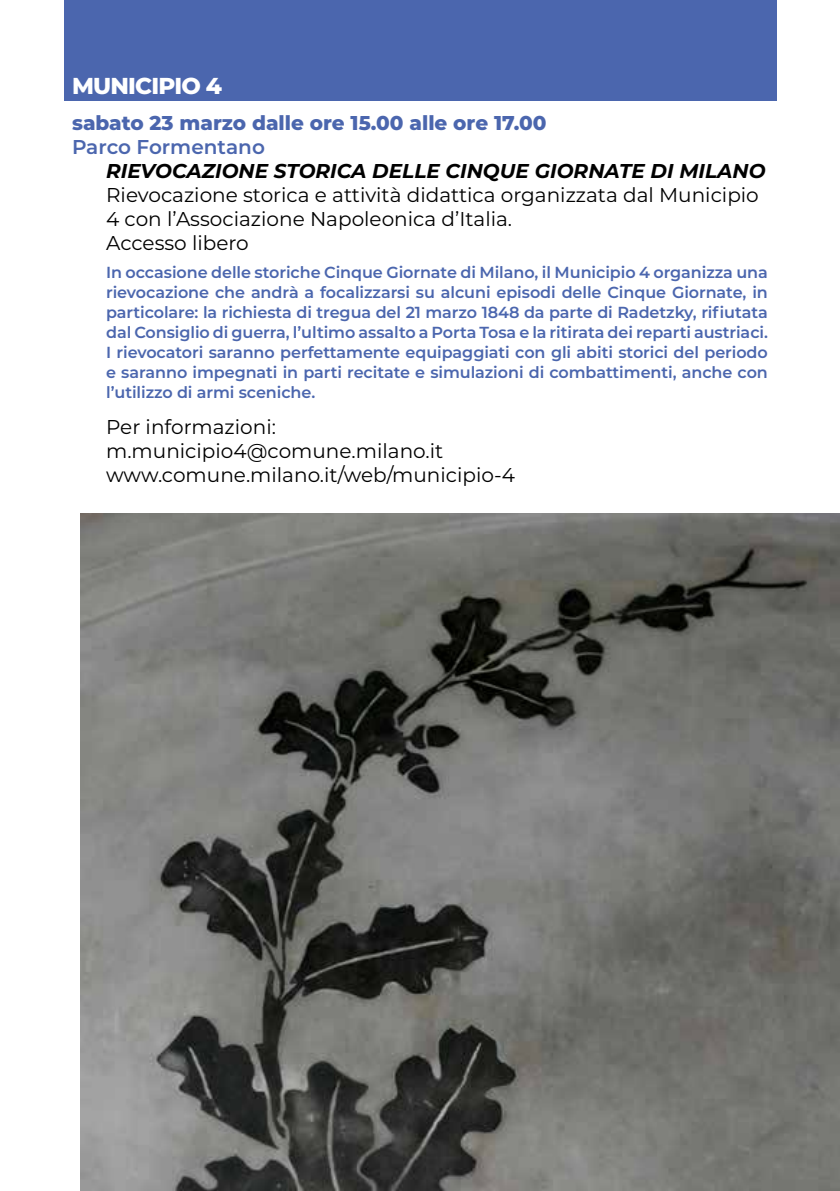
<style>
.page{position:relative;width:840px;height:1191px;background:#fff}
.page>*{position:absolute;margin:0;border:0;box-sizing:border-box;transform-origin:0 0}
.t1{font:800 23px "Montserrat";letter-spacing:-.035em;color:#fff}
.t2{font:20px/24px "Montserrat";color:#000}
.t3{font:italic 700 20px "Montserrat";color:#000}
.t4{font:800 20px "Montserrat";color:#4b66ae}
.t5{font:600 20px "Montserrat";color:#4b66ae}
.t6{font:600 16px/20px "Montserrat";letter-spacing:-.005em;color:#4b66ae;text-align:justify}
</style>
<div class="page">
<div style="left:64px;top:0;width:711px;height:101px;background:#4b66ae"></div>
<img style="left:80px;top:513px;width:759px;height:678px">
<h1 class="t1" style="left:72px;top:69px;width:151px">MUNICIPIO 4</h1>
<p class="t4" style="left:72px;top:109px;width:476px">sabato 23 marzo dalle ore 15.00 alle ore 17.00</p>
<p class="t5" style="left:72px;top:133px;width:194px">Parco Formentano</p>
<p class="t3" style="left:106px;top:157px;width:660px">RIEVOCAZIONE STORICA DELLE CINQUE GIORNATE DI MILANO</p>
<p class="t2" style="left:106px;top:182px;width:653px">Rievocazione storica e attività didattica organizzata dal Municipio<br>4 con l’Associazione Napoleonica d’Italia.<br>Accesso libero</p>
<p class="t6" style="left:106px;top:262px;width:663px">In occasione delle storiche Cinque Giornate di Milano, il Municipio 4 organizza una rievocazione che andrà a focalizzarsi su alcuni episodi delle Cinque Giornate, in particolare: la richiesta di tregua del 21 marzo 1848 da parte di Radetzky, rifiutata dal Consiglio di guerra, l’ultimo assalto a Porta Tosa e la ritirata dei reparti austriaci.<br>I rievocatori saranno perfettamente equipaggiati con gli abiti storici del periodo e saranno impegnati in parti recitate e simulazioni di combattimenti, anche con l’utilizzo di armi sceniche.</p>
<p class="t2" style="left:106px;top:414px;width:410px">Per informazioni: m.municipio4@comune.milano.it www.comune.milano.it/web/municipio-4</p>
</div>
